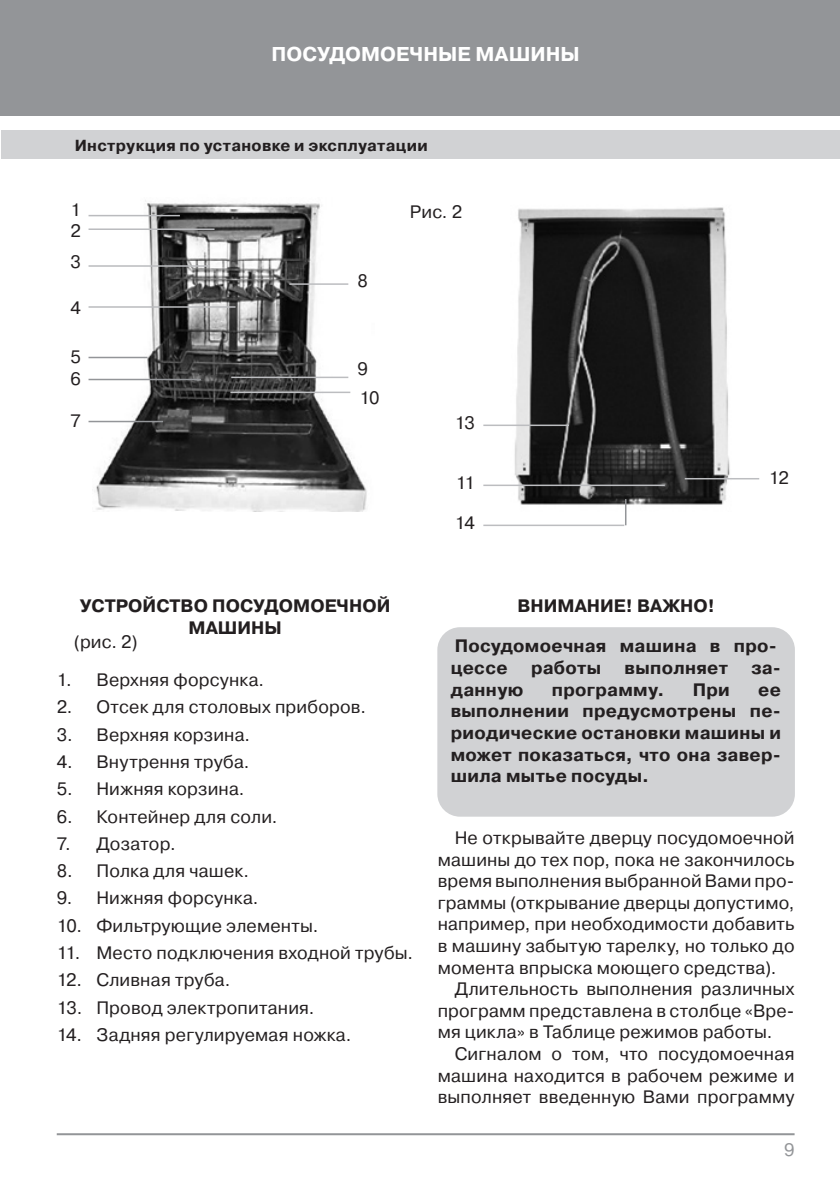
<style>
.page{position:relative;width:840px;height:1191px;background:#fff}
.page>*{position:absolute;margin:0;border:0;box-sizing:border-box;transform-origin:0 0}
.t1{font:700 20px "Pragmatica C";color:#fff}
.Based_text{font:18px/21.6px "Pragmatica C";letter-spacing:.01em;color:#231f20;text-align:justify}
.Number{font:18px "Pragmatica C";letter-spacing:.01em;color:#231f20}
.blok_grey{font:700 18px/21.6px "Pragmatica C";letter-spacing:.015em;color:#231f20}
.Podzagolovok{font:700 18px/21.6px "Pragmatica C";color:#231f20;text-align:center}
.Table{font:18px "Pragmatica C";letter-spacing:-.05em;color:#231f20}
.t2{font:18px "Pragmatica C";color:#939598}
.t3{font:700 16px "Pragmatica C";letter-spacing:.02em;color:#231f20}
</style>
<div class="page">
<div style="left:0;top:0;width:839px;height:116px;background:#939598"></div>
<div style="left:1px;top:130px;width:838px;height:29px;background:#d1d2d4"></div>
<hr style="left:57px;top:1133px;width:737px;height:2px;background:#939598">
<img style="left:92px;top:200px;width:275px;height:312px">
<div style="left:437px;top:627px;width:357px;height:189px;background:#d1d2d4;border-radius:23px"></div>
<hr style="left:88px;top:421px;width:75px;height:1px;background:#939598">
<hr style="left:88px;top:306px;width:147px;height:2px;background:#babbbe">
<hr style="left:88px;top:265px;width:122px;height:2px;background:#babbbe">
<hr style="left:289px;top:283px;width:59px;height:2px;background:#bcbdc0">
<hr style="left:231px;top:376px;width:117px;height:2px;background:#bcbdc0">
<hr style="left:230px;top:391px;width:120px;height:2px;background:#bcbdc0">
<hr style="left:88px;top:215px;width:92px;height:1px;background:#babbbe">
<hr style="left:88px;top:228px;width:126px;height:2px;background:#babbbe">
<img style="left:514px;top:207px;width:218px;height:304px">
<hr style="left:684px;top:478px;width:74px;height:1px;background:#bcbdc0">
<hr style="left:483px;top:484px;width:181px;height:2px;background:#bcbdc0">
<hr style="left:88px;top:357px;width:59px;height:1px;background:#939598">
<hr style="left:88px;top:379px;width:113px;height:1px;background:#939598">
<hr style="left:483px;top:424px;width:85px;height:2px;background:#bcbdc0">
<hr style="left:483px;top:524px;width:141px;height:2px;background:#bcbdc0">
<hr style="left:624px;top:499px;width:2px;height:26px;background:#939598">
<p class="t1" style="left:271px;top:43px;width:309px">ПОСУДОМОЕЧНЫЕ МАШИНЫ</p>
<p class="t3" style="left:75px;top:136px;width:354px">Инструкция по установке и эксплуатации</p>
<p class="Table" style="left:70px;top:200px;width:12px">1</p>
<p class="Table" style="left:70px;top:221px;width:12px">2</p>
<p class="Table" style="left:70px;top:252px;width:12px">3</p>
<p class="Table" style="left:70px;top:297px;width:12px">4</p>
<p class="Table" style="left:70px;top:347px;width:12px">5</p>
<p class="Table" style="left:70px;top:369px;width:12px">6</p>
<p class="Table" style="left:70px;top:411px;width:12px">7</p>
<p class="Table" style="left:357px;top:270px;width:12px">8</p>
<p class="Table" style="left:357px;top:359px;width:12px">9</p>
<p class="Table" style="left:359px;top:387px;width:22px">10</p>
<p class="Based_text" style="left:409px;top:201px;width:54px">Рис. 2</p>
<p class="Table" style="left:454px;top:412px;width:22px">13</p>
<p class="Table" style="left:455px;top:472px;width:21px">11</p>
<p class="Table" style="left:454px;top:512px;width:21px">14</p>
<p class="Table" style="left:768px;top:468px;width:21px">12</p>
<p class="Podzagolovok" style="left:80px;top:595px;width:312px">УСТРОЙСТВО ПОСУДОМОЕЧНОЙ<br>МАШИНЫ</p>
<p class="Based_text" style="left:74px;top:630px;width:65px">(рис. 2)</p>
<p class="Number" style="left:57px;top:670px;width:209px">1. Верхняя форсунка.</p>
<p class="Number" style="left:57px;top:697px;width:310px">2. Отсек для столовых приборов.</p>
<p class="Number" style="left:57px;top:724px;width:195px">3. Верхняя корзина.</p>
<p class="Number" style="left:57px;top:752px;width:194px">4. Внутрення труба.</p>
<p class="Number" style="left:57px;top:779px;width:189px">5. Нижняя корзина.</p>
<p class="Number" style="left:57px;top:806px;width:222px">6. Контейнер для соли.</p>
<p class="Number" style="left:57px;top:833px;width:120px">7. Дозатор.</p>
<p class="Number" style="left:57px;top:861px;width:194px">8. Полка для чашек.</p>
<p class="Number" style="left:57px;top:888px;width:203px">9. Нижняя форсунка.</p>
<p class="Number" style="left:57px;top:915px;width:263px">10. Фильтрующие элементы.</p>
<p class="Number" style="left:57px;top:942px;width:357px">11. Место подключения входной трубы.</p>
<p class="Number" style="left:57px;top:970px;width:175px">12. Сливная труба.</p>
<p class="Number" style="left:57px;top:997px;width:259px">13. Провод электропитания.</p>
<p class="Number" style="left:57px;top:1024px;width:296px">14. Задняя регулируемая ножка.</p>
<p class="Podzagolovok" style="left:517px;top:595px;width:199px">ВНИМАНИЕ! ВАЖНО!</p>
<p class="blok_grey" style="left:450px;top:635px;width:327px">Посудомоечная машина в про&shy;цессе</p>
<p class="blok_grey" style="left:530px;top:657px;width:72px">работы</p>
<p class="blok_grey" style="left:624px;top:657px;width:105px">выполняет</p>
<p class="blok_grey" style="left:751px;top:657px;width:31px">за-</p>
<p class="blok_grey" style="left:450px;top:679px;width:74px">данную</p>
<p class="blok_grey" style="left:551px;top:679px;width:114px">программу.</p>
<p class="blok_grey" style="left:692px;top:679px;width:39px">При</p>
<p class="blok_grey" style="left:450px;top:679px;width:331px;text-align:justify;text-indent:307px">ее выполнении предусмотрены пе&shy;риодические остановки машины и может показаться, что она завер&shy;шила мытье посуды.</p>
<p class="Based_text" style="left:437px;top:827px;width:358px;text-indent:17px">Не открывайте дверцу посудомоечной машины до тех пор, пока не закончилось время выполнения выбранной Вами про&shy;граммы (открывание дверцы допустимо, например, при необходимости добавить в машину забытую тарелку, но только до момента впрыска моющего средства).</p>
<p class="Based_text" style="left:437px;top:978px;width:358px;text-indent:17px">Длительность выполнения различных программ представлена в столбце «Вре&shy;мя цикла» в Таблице режимов работы.</p>
<p class="Based_text" style="left:437px;top:1043px;width:358px;text-indent:17px">Сигналом о том, что посудомоечная машина находится в рабочем режиме и выполняет введенную Вами программу</p>
<p class="t2" style="left:783px;top:1139px;width:12px">9</p>
</div>
